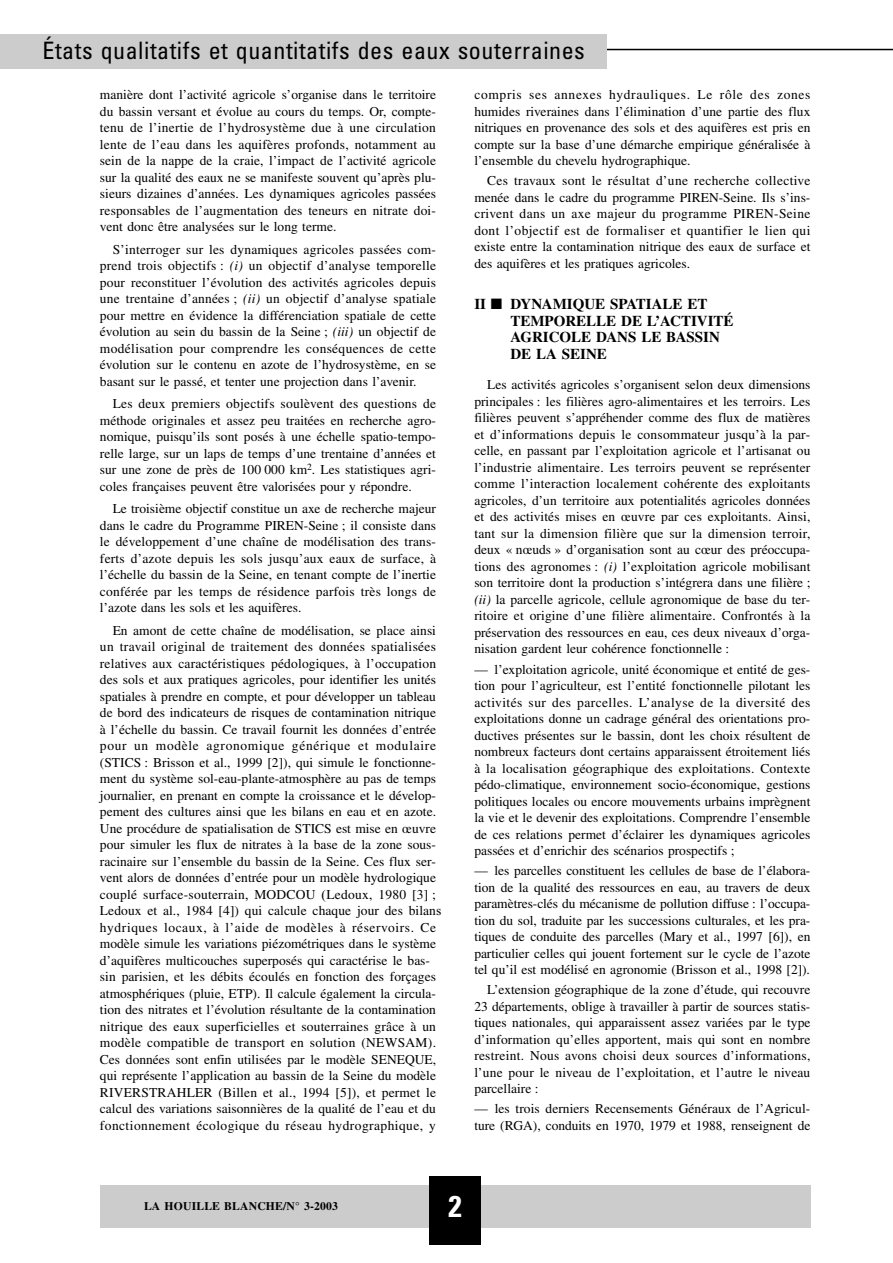
<style>
.page{position:relative;width:893px;height:1263px;background:#fff}
.page>*{position:absolute;margin:0;border:0;box-sizing:border-box;transform-origin:0 0}
.t1{font:700 condensed 30px "Univers";color:#fff}
.t2{font:condensed 24px "Univers";letter-spacing:.02em;color:#000}
.t3{font:700 15px/16.5px "Times";color:#000}
.t4{font:13.5px/16.5px "Times";color:#000;text-align:justify}
.t5{font:700 11.7px "Times";letter-spacing:.015em;color:#000}
.s1{font-style:italic}
.s2{font-family:"Times New Roman"}
</style>
<div class="page">
<div style="left:100px;top:1185px;width:710px;height:42px;background:#ccc"></div>
<div style="left:429px;top:1176px;width:51px;height:68px;background:#000"></div>
<hr style="left:71px;top:49px;width:821px;height:1px;background:#000">
<div style="left:0;top:35px;width:606px;height:34px;background:#ccc"></div>
<h2 class="t2" style="left:43px;top:42px;width:544px">États qualitatifs et quantitatifs des eaux souterraines</h2>
<p class="t4" style="left:100px;top:88px;width:337px">manière dont l’activité agricole s’organise dans le territoire du bassin versant et évolue au cours du temps. Or, compte&shy;tenu de l’inertie de l’hydrosystème due à une circulation lente de l’eau dans les aquifères profonds, notamment au sein de la nappe de la craie, l’impact de l’activité agricole sur la qualité des eaux ne se manifeste souvent qu’après plu&shy;sieurs dizaines d’années. Les dynamiques agricoles passées responsables de l’augmentation des teneurs en nitrate doi&shy;vent donc être analysées sur le long terme.</p>
<p class="t4" style="left:100px;top:242px;width:337px;text-indent:13px">S’interroger sur les dynamiques agricoles passées com&shy;prend trois objectifs : <span class="s1">(i)</span> un objectif d’analyse temporelle pour reconstituer l’évolution des activités agricoles depuis une trentaine d’années ; <span class="s1">(ii)</span> un objectif d’analyse spatiale pour mettre en évidence la différenciation spatiale de cette évolution au sein du bassin de la Seine ; <span class="s1">(iii)</span> un objectif de modélisation pour comprendre les conséquences de cette évolution sur le contenu en azote de l’hydrosystème, en se basant sur le passé, et tenter une projection dans l’avenir.</p>
<p class="t4" style="left:100px;top:397px;width:337px;text-indent:13px">Les deux premiers objectifs soulèvent des questions de méthode originales et assez peu traitées en recherche agro&shy;nomique, puisqu’ils sont posés à une échelle spatio-tempo&shy;relle large, sur un laps de temps d’une trentaine d’années et sur une zone de près de 100 000 km<sup>2</sup>. Les statistiques agri&shy;coles françaises peuvent être valorisées pour y répondre.</p>
<p class="t4" style="left:100px;top:502px;width:337px;text-indent:13px">Le troisième objectif constitue un axe de recherche majeur dans le cadre du Programme PIREN-Seine ; il consiste dans le développement d’une chaîne de modélisation des trans&shy;ferts d’azote depuis les sols jusqu’aux eaux de surface, à l’échelle du bassin de la Seine, en tenant compte de l’inertie conférée par les temps de résidence parfois très longs de l’azote dans les sols et les aquifères.</p>
<p class="t4" style="left:100px;top:623px;width:343px;text-align:left;text-indent:13px">En amont de cette chaîne de modélisation, se place ainsi un travail original de traitement des données spatialisées relatives aux caractéristiques pédologiques, à l’occupation des sols et aux pratiques agricoles, pour identifier les unités spatiales à prendre en compte, et pour développer un tableau de bord des indicateurs de risques de contamination nitrique à l’échelle du bassin. Ce travail fournit les données d’entrée pour un modèle agronomique générique et modulaire (STICS : Brisson et al., 1999 [2]), qui simule le fonctionne&shy;ment du système sol-eau-plante-atmosphère au pas de temps journalier, en prenant en compte la croissance et le dévelop&shy;pement des cultures ainsi que les bilans en eau et en azote.<br>Une procédure de spatialisation de STICS est mise en œuvre pour simuler les flux de nitrates à la base de la zone sous&shy;racinaire sur l’ensemble du bassin de la Seine. Ces flux ser&shy;vent alors de données d’entrée pour un modèle hydrologique couplé surface-souterrain<span class="s2">,</span> MODCOU <span class="s2">(</span>Ledoux, 1980 [3] ; Ledoux et al., 1984 [4]) qui calcule chaque jour des bilan<span class="s2">s </span>hydriques locaux, à l’aide de modèles à réservoirs. Ce modèle simule les variations piézométriques dans le système d’aquifères multicouches superposés qui caractérise le bas&shy;sin parisien, et les débits écoulés en fonction des forçages atmosphériques (pluie, ETP). Il calcule également la circula&shy;tion des nitrates et l’évolution résultante de la contamination nitrique des eaux superficielles et souterraines grâce à un modèle compatible de transport en solution (NEWSAM).<br>Ces données sont enfin utilisées par le modèle SENEQUE, qui représente l’application au bassin de la Seine du modèle RIVERSTRAHLER (Billen et al., 1994 [5]), et permet le calcul des variations saisonnières de la qualité de l’eau et du fonctionnement écologique du réseau hydrographique, y</p>
<p class="t4" style="left:474px;top:88px;width:337px">compris ses annexes hydrauliques. Le rôle des zones humides riveraines dans l’élimination d’une partie des flux nitriques en provenance des sols et des aquifères est pris en compte sur la base d’une démarche empirique généralisée à l’ensemble du chevelu hydrographique.</p>
<p class="t4" style="left:474px;top:174px;width:337px;text-indent:13px">Ces travaux sont le résultat d’une recherche collective menée dans le cadre du programme PIREN-Seine. Ils s’ins&shy;crivent dans un axe majeur du programme PIREN-Seine dont l’objectif est de formaliser et quantifier le lien qui existe entre la contamination nitrique des eaux de surface et des aquifères et les pratiques agricoles.</p>
<p class="t3" style="left:510px;top:297px;width:225px;text-indent:-36px">II ■ DYNAMIQUE SPATIALE ET<br>TEMPORELLE DE L’ACTIVITÉ<br>AGRICOLE DANS LE BASSIN<br>DE LA SEINE</p>
<p class="t4" style="left:474px;top:378px;width:337px;text-indent:13px">Les activités agricoles s’organisent selon deux dimensions principales : les filières agro-alimentaires et les terroirs. Les filières peuvent s’appréhender comme des flux de matières et d’informations depuis le consommateur jusqu’à la par&shy;celle, en passant par l’exploitation agricole et l’artisanat ou l’industrie alimentaire. Les terroirs peuvent se représenter comme l’interaction localement cohérente des exploitants agricoles, d’un territoire aux potentialités agricoles données et des activités mises en œuvre par ces exploitants. Ainsi, tant sur la dimension filière que sur la dimension terroir, deux « nœuds » d’organisation sont au cœur des préoccupa&shy;tions des agronomes : <span class="s1">(i)</span> l’exploitation agricole mobilisant son territoire dont la production s’intégrera dans une filière ; <span class="s1">(ii)</span> la parcelle agricole, cellule agronomique de base du ter&shy;ritoire et origine d’une filière alimentaire. Confrontés à la préservation des ressources en eau, ces deux niveaux d’orga&shy;nisation gardent leur cohérence fonctionnelle :</p>
<p class="t4" style="left:474px;top:662px;width:337px">— l’exploitation agricole, unité économique et entité de ges&shy;tion pour l’agriculteur, est l’entité fonctionnelle pilotant les activités sur des parcelles. L’analyse de la diversité des exploitations donne un cadrage général des orientations pro&shy;ductives présentes sur le bassin, dont les choix résultent de nombreux facteurs dont certains apparaissent étroitement liés à la localisation géographique des exploitations. Contexte pédo-climatique, environnement socio-économique, gestions politiques locales ou encore mouvements urbains imprègnent la vie et le devenir des exploitations. Comprendre l’ensemble de ces relations permet d’éclairer les dynamiques agricoles passées et d’enrichir des scénarios prospectifs ;</p>
<p class="t4" style="left:474px;top:864px;width:337px">— les parcelles constituent les cellules de base de l’élabora&shy;tion de la qualité des ressources en eau, au travers de deux paramètres-clés du mécanisme de pollution diffuse : l’occupa&shy;tion du sol, traduite par les successions culturales, et les pra&shy;tiques de conduite des parcelles (Mary et al., 1997 [6]), en particulier celles qui jouent fortement sur le cycle de l’azote tel qu’il est modélisé en agronomie (Brisson et al., 1998 [2]).</p>
<p class="t4" style="left:474px;top:983px;width:337px;text-indent:13px">L’extension géographique de la zone d’étude, qui recouvre 23 départements, oblige à travailler à partir de sources statis&shy;tiques nationales, qui apparaissent assez variées par le type d’information qu’elles apportent, mais qui sont en nombre restreint. Nous avons choisi deux sources d’informations, l’une pour le niveau de l’exploitation, et l’autre le niveau parcellaire :</p>
<p class="t4" style="left:474px;top:1102px;width:337px">— les trois derniers Recensements Généraux de l’Agricul&shy;ture (RGA), conduits en 1970, 1979 et 1988, renseignent de</p>
<p class="t5" style="left:144px;top:1202px;width:195px">LA HOUILLE BLANCHE/N° 3-2003</p>
<h1 class="t1" style="left:448px;top:1196px;width:15px">2</h1>
</div>
